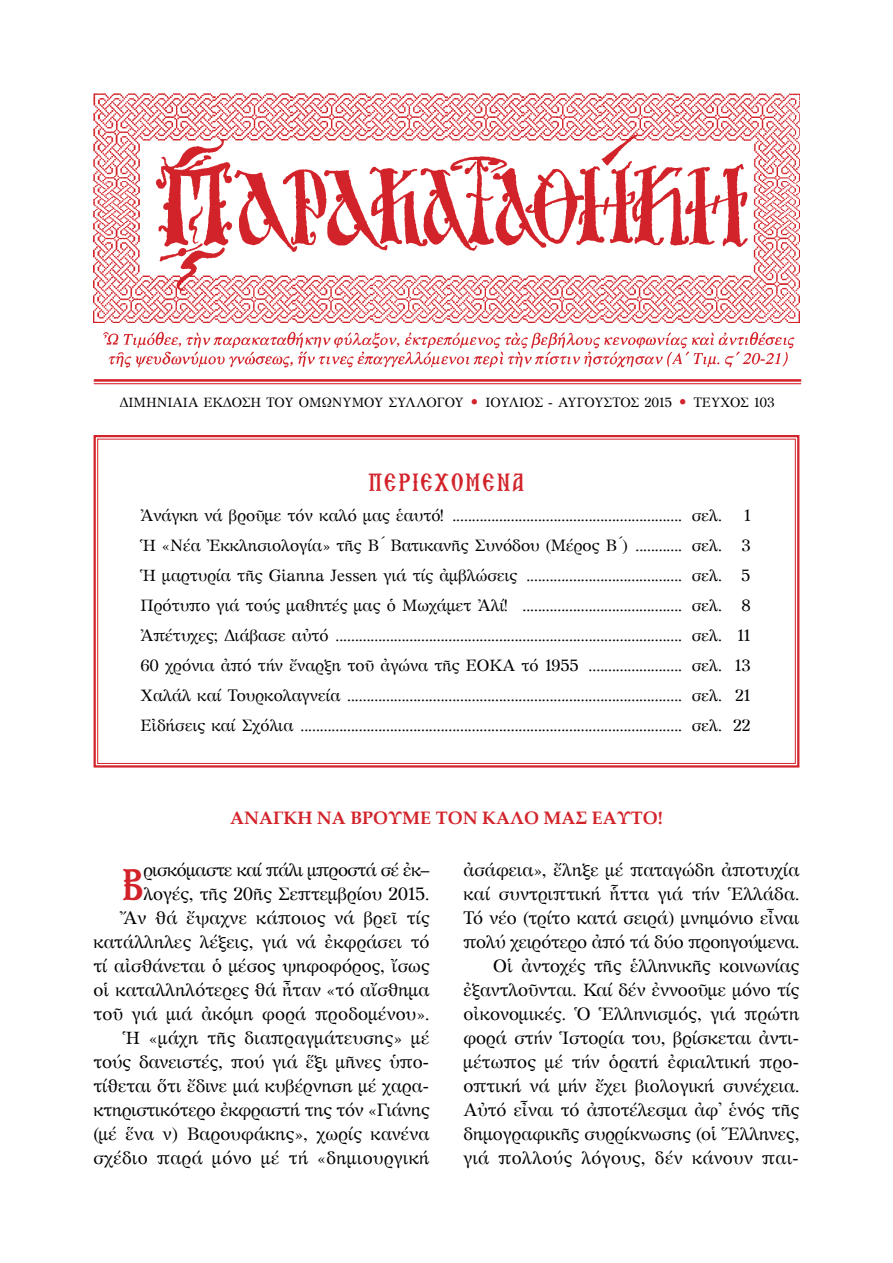
<style>
.page{position:relative;width:893px;height:1263px;background:#fff}
.page>*{position:absolute;margin:0;border:0;box-sizing:border-box;transform-origin:0 0}
.t1{font:42.15px "DA Athos Hel Lat P";color:#d3232a}
.t2{font:24px "DA Athos Hel Lat P";letter-spacing:.1em;color:#d3232a}
.t3{font:18px/24px "GFS Artemisia";color:#000;text-align:right}
.t4{font:700 18px "Palatino Linotype";color:#d3232a}
.t5{font:16.5px/30px "GFS Artemisia";color:#000;text-align:justify}
.t6{font:13.5px "GFS Artemisia";color:#000}
.s1{font-size:16.5px;color:#d3232a}
</style>
<div class="page">
<img style="left:94px;top:332px;width:707px;height:52px">
<img style="left:94px;top:94px;width:705px;height:228px">
<svg style="left:93px;top:435px;width:707px;height:333px"></svg>
<p class="t6" style="left:120px;top:392px;width:656px">ΔΙΜΗΝΙΑΙΑ ΕΚΔΟΣΗ ΤΟΥ ΟΜΩΝΥΜΟΥ ΣΥΛΛΟΓΟΥ <span class="s1">•</span> ΙΟΥΛΙΟΣ - ΑΥΓΟΥΣΤΟΣ 2015 <span class="s1">•</span> ΤΕΥΧΟΣ 103</p>
<h2 class="t2" style="left:369px;top:469px;width:157px">¶EPIEXOMENA</h2>
<p class="t5" style="left:141px;top:499px;width:583px">Ἀνάγκη νά βροῦμε τόν καλό μας ἑαυτό! ........................................................... σελ.</p>
<p class="t5" style="left:140px;top:499px;width:612px;text-indent:603px">1<br>Ἡ «Νέα Ἐκκλησιολογία» τῆς Β´ Βατικανῆς Συνόδου (Μέρος Β´) ............ σελ. 3<br>Ἡ μαρτυρία τῆς Gianna Jessen γιά τίς ἀμβλώσεις ........................................ σελ. 5<br>Πρότυπο γιά τούς μαθητές μας ὁ Μωχάμετ Ἀλί! ......................................... σελ. 8<br>Ἀπέτυχες; Διάβασε αὐτό ......................................................................................... σελ. 11<br>60 χρόνια ἀπό τήν ἔναρξη τοῦ ἀγώνα τῆς ΕΟΚΑ τό 1955 ........................ σελ. 13<br>Χαλάλ καί Τουρκολαγνεία ...................................................................................... σελ. 21<br>Εἰδήσεις καί Σχόλια .................................................................................................. σελ. 22</p>
<p class="t4" style="left:230px;top:805px;width:434px">ΑΝΑΓΚΗ ΝΑ ΒΡΟΥΜΕ ΤΟΝ ΚΑΛΟ ΜΑΣ ΕΑΥΤΟ!</p>
<p class="t3" style="left:93px;top:857px;width:338px">ρισκόμαστε καί πάλι μπροστά σέ ἐκ– λογές, τῆς 20ῆς Σεπτεμβρίου 2015.<br>Ἄν θά ἔψαχνε κάποιος νά βρεῖ τίς κατάλληλες λέξεις, γιά νά ἐκφράσει τό τί αἰσθάνεται ὁ μέσος ψηφοφόρος, ἴσως οἱ καταλληλότερες θά ἦταν «τό αἴσθημα τοῦ γιά μιά ἀκόμη φορά προδομένου».<br>Ἡ «μάχη τῆς διαπραγμάτευσης» μέ τούς δανειστές, πού γιά ἕξι μῆνες ὑπο&shy;τίθεται ὅτι ἔδινε μιά κυβέρνηση μέ χαρα&shy;κτηριστικότερο ἐκφραστή της τόν «Γιάνης (μέ ἕνα ν) Βαρουφάκης», χωρίς κανένα σχέδιο παρά μόνο μέ τή «δημιουργική</p>
<p class="t3" style="left:463px;top:857px;width:338px">ἀσάφεια», ἔληξε μέ παταγώδη ἀποτυχία καί συντριπτική ἧττα γιά τήν Ἑλλάδα.<br>Τό νέο (τρίτο κατά σειρά) μνημόνιο εἶναι πολύ χειρότερο ἀπό τά δύο προηγούμενα.<br>Οἱ ἀντοχές τῆς ἑλληνικῆς κοινωνίας ἐξαντλοῦνται. Καί δέν ἐννοοῦμε μόνο τίς οἰκονομικές. Ὁ Ἑλληνισμός, γιά πρώτη φορά στήν Ἱστορία του, βρίσκεται ἀντι&shy;μέτωπος μέ τήν ὁρατή ἐφιαλτική προ&shy;οπτική νά μήν ἔχει βιολογική συνέχεια.<br>Αὐτό εἶναι τό ἀποτέλεσμα ἀφ᾽ ἑνός τῆς δημογραφικῆς συρρίκνωσης (οἱ Ἕλληνες, γιά πολλούς λόγους, δέν κάνουν παι-</p>
<h1 class="t1" style="left:123px;top:862px;width:22px">B</h1>
</div>
